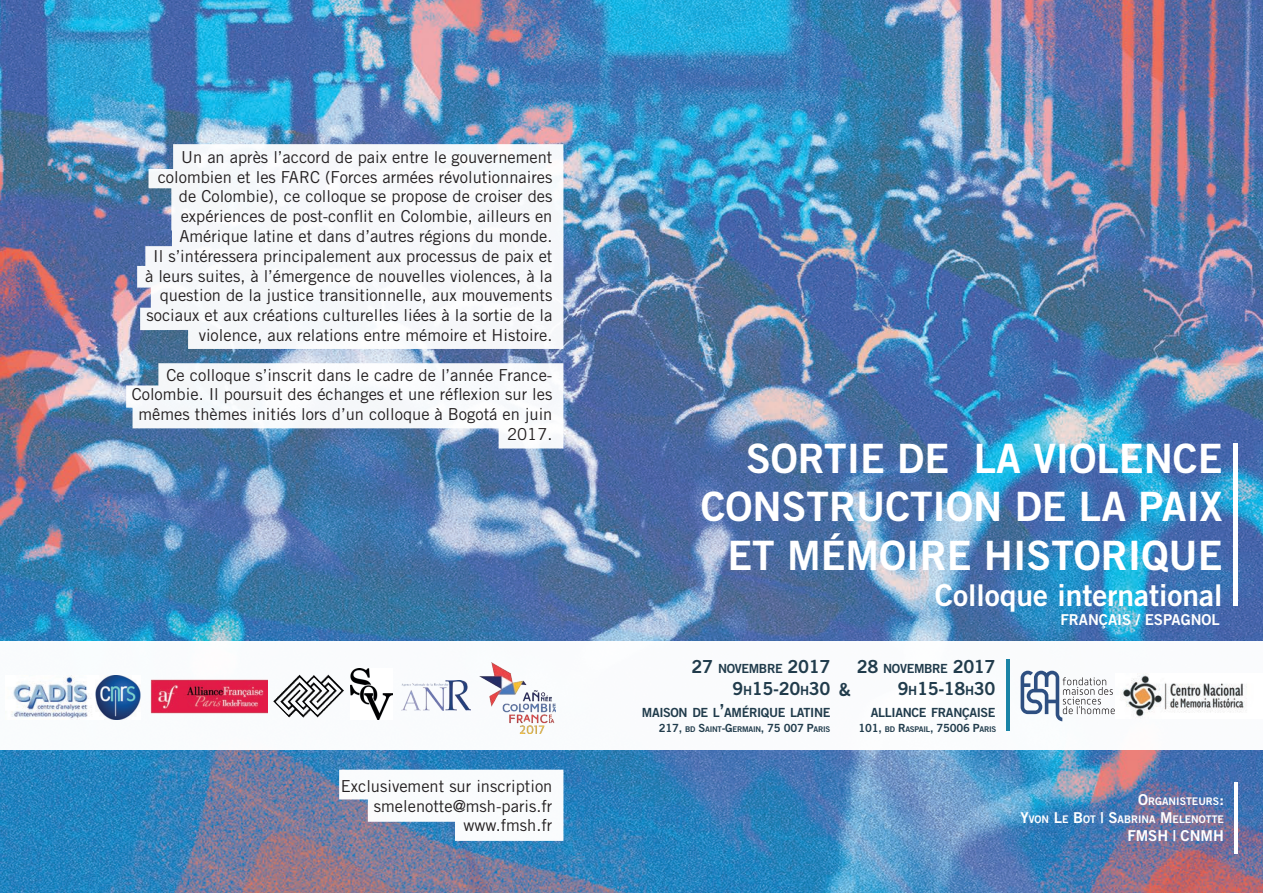
<style>
.page{position:relative;width:1263px;height:893px;background:#fff}
.page>*{position:absolute;margin:0;border:0;box-sizing:border-box;transform-origin:0 0}
.t1{font:40.5px/48.6px "Trade Gothic LT Std Bd 2";color:#fff;text-align:right}
.t2{font:30px "Trade Gothic LT Std Bd 2";color:#fff}
.t3{font:18px "Trade Gothic LT Std Bd 2";letter-spacing:-.02em;color:#213c4c}
.t4{font:16.5px/19.8px "Trade Gothic LT Std";color:#231f20;text-align:right}
.t5{font:15px "Trade Gothic LT Std Bd 2";color:#fff}
.t6{font:12.6px "Trade Gothic LT Std Bd 2";letter-spacing:-.03em;color:#213c4c}
.t7{font:11.25px "Trade Gothic LT Std Bd 2";letter-spacing:-.02em;color:#213c4c}
.t8{font:10.5px/18px "Trade Gothic LT Std Bd 2";color:#fff;text-align:right}
.t9{font:7.8px "Trade Gothic LT Std Bd 2";letter-spacing:-.03em;color:#213c4c}
.s1{font-size:18px}
.s2{font-size:12.6px}
.s3{font-size:11.25px}
.s4{font-size:7.8px}
.s5{font-size:15px}
.s6{font-style:inherit}
</style>
<div class="page">
<img style="left:0;top:0;width:1263px;height:893px">
<svg style="left:126px;top:363px;width:437px;height:85px"></svg>
<svg style="left:137px;top:144px;width:426px;height:205px;fill:#f5f7fa"></svg>
<svg style="left:339px;top:770px;width:224px;height:71px"></svg>
<div style="left:0;top:641px;width:1263px;height:109px;background:#fff"></div>
<hr style="left:1234px;top:782px;width:3px;height:71px;background:#fff">
<hr style="left:1007px;top:659px;width:3px;height:71px;background:#1a84a6">
<div style="left:1233px;top:443px;width:5px;height:163px;background:#fff"></div>
<svg style="left:1020px;top:671px;width:95px;height:50px"></svg>
<img style="left:1121px;top:674px;width:126px;height:44px">
<img style="left:11px;top:675px;width:130px;height:45px">
<img style="left:150px;top:679px;width:117px;height:34px">
<img style="left:273px;top:675px;width:70px;height:42px">
<img style="left:351px;top:668px;width:42px;height:52px">
<img style="left:402px;top:681px;width:68px;height:29px">
<img style="left:479px;top:662px;width:76px;height:71px">
<p class="t4" style="left:145px;top:147px;width:409px">Un an après l’accord de paix entre le gouvernement colombien et les FARC (Forces armées révolutionnaires de Colombie), ce colloque se propose de croiser des expériences de post-conflit en Colombie, ailleurs en Amérique latine et dans d’autres régions du monde.<br>Il s’intéressera principalement aux processus de paix et à leurs suites, à l’émergence de nouvelles violences, à la question de la justice transitionnelle, aux mouvements sociaux et aux créations culturelles liées à la sortie de la violence, aux relations entre mémoire et Histoire.</p>
<p class="t4" style="left:132px;top:365px;width:422px">Ce colloque s’inscrit dans le cadre de l’année France-Colombie. Il poursuit des échanges et une réflexion sur les mêmes thèmes initiés lors d’un colloque à Bogotá en juin 2017.</p>
<p class="t4" style="left:341px;top:776px;width:213px">Exclusivement sur inscription smelenotte@msh-paris.fr www.fmsh.fr</p>
<h1 class="t1" style="left:701px;top:433px;width:523px">SORTIE DE LA VIOLENCE<br>CONSTRUCTION DE LA PAIX<br>ET MÉMOIRE HISTORIQUE</h1>
<h2 class="t2" style="left:935px;top:576px;width:289px">Colloque international</h2>
<p class="t6" style="left:692px;top:661px;width:140px"><span class="s1">27</span> NOVEMBRE <span class="s1">2017</span></p>
<p class="t3" style="left:732px;top:677px;width:99px">9<span class="s2">H</span> 15-20<span class="s2">H</span>30</p>
<p class="t6" style="left:642px;top:704px;width:190px">MAISON DE L<span class="s1">’</span>AM ÉRIQUE LATINE</p>
<p class="t6" style="left:857px;top:661px;width:140px"><span class="s1">28</span> NOVEMBRE <span class="s1">2017</span></p>
<p class="t3" style="left:898px;top:677px;width:99px">9<span class="s2">H</span> 15-18<span class="s2">H</span>30</p>
<p class="t6" style="left:871px;top:704px;width:126px">ALLIANCE FRANÇAISE</p>
<p class="t3" style="left:839px;top:678px;width:14px">&amp;</p>
<p class="t9" style="left:659px;top:724px;width:173px"><span class="s3">217,</span> BD <span class="s3">S</span>AINT<span class="s3">-G</span>ERMAIN<span class="s3">, 75 007 P</span>ARIS</p>
<p class="t7" style="left:858px;top:721px;width:139px">101, <span class="s4">BD</span> R<span class="s4">ASPAIL</span>, 75006 P<span class="s4">ARIS</span></p>
<p class="t5" style="left:1060px;top:610px;width:18px">FRANÇAIS</p>
<p class="t5" style="left:1136px;top:610px;width:19px">/ ESPAGN</p>
<p class="t5" style="left:1201px;top:610px;width:20px">OL</p>
<p class="t8" style="left:1020px;top:792px;width:205px"><span class="s5">O</span>RGANISTEURS<span class="s5">:<br>Y</span>VON <span class="s5">L</span>E <span class="s5">B</span>OT <span class="s5">|</span> <span class="s5">S</span>ABRINA <span class="s5">M</span>ELENOTTE</p>
<p class="t5" style="left:1127px;top:826px;width:98px">FMSH <span class="s6">|</span> CN MH</p>
</div>
